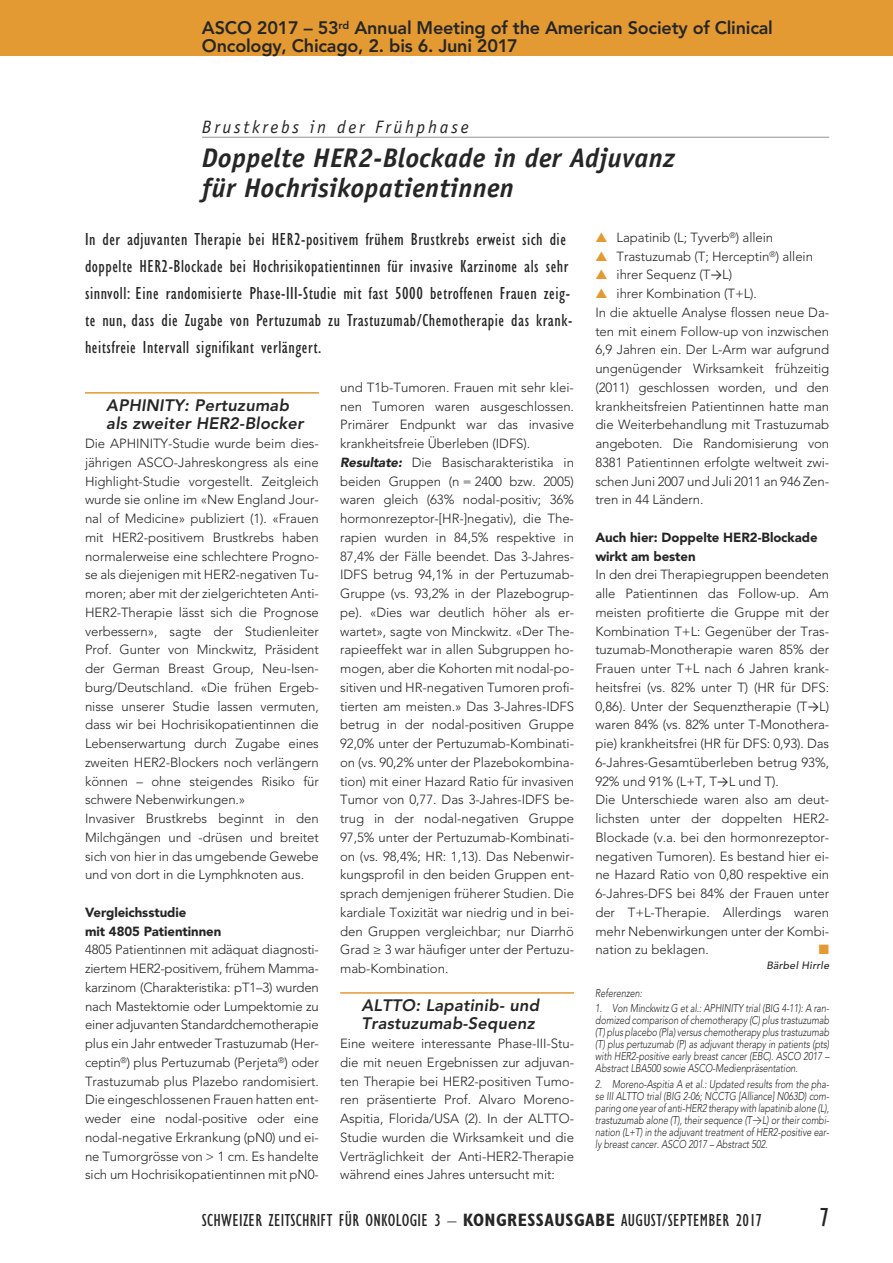
<style>
.page{position:relative;width:893px;height:1263px;background:#fff}
.page>*{position:absolute;margin:0;border:0;box-sizing:border-box;transform-origin:0 0}
.t1{font:italic 700 27px/30px "Officina Sans";letter-spacing:.01em;color:#272627}
.t2{font:condensed 27px "Gill Sans";color:#272627}
.t3{font:condensed 18px/27px "Gill Sans";letter-spacing:.03em;color:#272627}
.t4{font:800 18px/18px "Avenir";letter-spacing:-.01em;color:#272627}
.t5{font:italic 18px "Officina Sans";letter-spacing:.15em;color:#272627}
.t6{font:italic 800 16.5px/18.8px "Avenir";letter-spacing:.01em;color:#272627}
.t7{font:13.5px "Zapf Dingbats";color:#e39a33}
.t8{font:300 13.2px/18.8px "Avenir";letter-spacing:-.005em;color:#272627}
.t9{font:900 13.2px/18.8px "Avenir";letter-spacing:-.005em;color:#272627}
.t10{font:italic 300 11.25px/12px "Avenir";letter-spacing:-.005em;color:#272627;text-align:justify;scale:.8 1}
.t11{font:italic 500 10.5px "Avenir";letter-spacing:.02em;color:#272627}
.s1{font-weight:900;font-style:italic}
.s2{color:#e39a33}
.s3{font-family:"Calibri";font-weight:400}
.s4{font-family:"Calibri";font-style:normal}
.s5{font-weight:700}
</style>
<div class="page">
<div style="left:0;top:0;width:893px;height:55px;background:#e39a33"></div>
<hr style="left:85px;top:392px;width:234px;height:2px;background:#e39a33">
<hr style="left:340px;top:992px;width:234px;height:2px;background:#e39a33">
<hr style="left:202px;top:137px;width:627px;height:1px;background:#939393">
<h2 class="t4" style="left:202px;top:18px;width:572px">ASCO 2017 – 53<sup>rd</sup> Annual Meeting of the American Society of Clinical<br>Oncology, Chicago, 2. bis 6. Juni 2017</h2>
<h2 class="t5" style="left:202px;top:120px;width:268px">Brustkrebs in der Frühphase</h2>
<h1 class="t1" style="left:202px;top:145px;width:475px">Doppelte HER2-Blockade in der Adjuvanz für Hochrisikopatientinnen</h1>
<p class="t3" style="left:85px;top:227px;width:489px">In der adjuvanten Therapie bei HER2-positivem frühem Brustkrebs erweist sich die doppelte HER2-Blockade bei Hochrisikopatientinnen für invasive Karzinome als sehr sinnvoll: Eine randomisierte Phase-III-Studie mit fast 5000 betroffenen Frauen zeig&shy;te nun, dass die Zugabe von Pertuzumab zu Trastuzumab/Chemotherapie das krank&shy;heitsfreie Intervall signifikant verlängert.</p>
<p class="t6" style="left:106px;top:396px;width:199px">APHINITY: Pertuzumab als zweiter HER2-Blocker</p>
<p class="t8" style="left:85px;top:434px;width:235px">Die APHINITY-Studie wurde beim dies&shy;jährigen ASCO-Jahreskongress als eine Highlight-Studie vorgestellt. Zeitgleich wurde sie online im «New England Jour&shy;nal of Medicine» publiziert (1). «Frauen mit HER2-positivem Brustkrebs haben normalerweise eine schlechtere Progno&shy;se als diejenigen mit HER2-negativen Tu&shy;moren; aber mit der zielgerichteten Anti-HER2-Therapie lässt sich die Prognose verbessern», sagte der Studienleiter Prof. Gunter von Minckwitz, Präsident der German Breast Group, Neu-Isen&shy;burg/Deutschland. «Die frühen Ergeb&shy;nisse unserer Studie lassen vermuten, dass wir bei Hochrisikopatientinnen die Lebenserwartung durch Zugabe eines zweiten HER2-Blockers noch verlängern können – ohne steigendes Risiko für schwere Nebenwirkungen.»<br>Invasiver Brustkrebs beginnt in den Milchgängen und -drüsen und breitet sich von hier in das umgebende Gewebe und von dort in die Lymphknoten aus.</p>
<p class="t9" style="left:85px;top:902px;width:138px">Vergleichsstudie<br>mit 4805 Patientinnen</p>
<p class="t8" style="left:85px;top:940px;width:235px;text-align:justify">4805 Patientinnen mit adäquat diagnosti&shy;ziertem HER2-positivem, frühem Mamma&shy;karzinom (Charakteristika: pT1–3) wurden nach Mastektomie oder Lumpektomie zu einer adjuvanten Standardchemotherapie plus ein Jahr entweder Trastuzumab (Her&shy;ceptin<sup>®</sup>) plus Pertuzumab (Perjeta<sup>®</sup>) oder Trastuzumab plus Plazebo randomisiert.<br>Die eingeschlossenen Frauen hatten ent&shy;weder eine nodal-positive oder eine nodal-negative Erkrankung (pN0) und ei&shy;ne Tumorgrösse von &gt; 1 cm. Es handelte sich um Hochrisikopatientinnen mit pN0-</p>
<p class="t8" style="left:340px;top:378px;width:235px">und T1b-Tumoren. Frauen mit sehr klei&shy;nen Tumoren waren ausgeschlossen.<br>Primärer Endpunkt war das invasive krankheitsfreie Überleben (IDFS).<br><span class="s1">Resultate:</span> Die Basischarakteristika in beiden Gruppen (n = 2400 bzw. 2005) waren gleich (63% nodal-positiv; 36% hormonrezeptor-[HR-]negativ), die The&shy;rapien wurden in 84,5% respektive in 87,4% der Fälle beendet. Das 3-Jahres-IDFS betrug 94,1% in der Pertuzumab-Gruppe (vs. 93,2% in der Plazebogrup&shy;pe). «Dies war deutlich höher als er&shy;wartet», sagte von Minckwitz. «Der The&shy;rapieeffekt war in allen Subgruppen ho&shy;mogen, aber die Kohorten mit nodal-po&shy;sitiven und HR-negativen Tumoren profi&shy;tierten am meisten.» Das 3-Jahres-IDFS betrug in der nodal-positiven Gruppe 92,0% unter der Pertuzumab-Kombinati&shy;on (vs. 90,2% unter der Plazebokombina&shy;tion) mit einer Hazard Ratio für invasiven Tumor von 0,77. Das 3-Jahres-IDFS be&shy;trug in der nodal-negativen Gruppe 97,5% unter der Pertuzumab-Kombinati&shy;on (vs. 98,4%; HR: 1,13). Das Nebenwir&shy;kungsprofil in den beiden Gruppen ent&shy;sprach demjenigen früherer Studien. Die kardiale Toxizität war niedrig und in bei&shy;den Gruppen vergleichbar; nur Diarrhö Grad ≥ 3 war häufiger unter der Pertuzu&shy;mab-Kombination.</p>
<p class="t6" style="left:361px;top:996px;width:179px">ALTTO: Lapatinib- und<br>Trastuzumab-Sequenz</p>
<p class="t8" style="left:340px;top:1034px;width:235px;text-align:justify">Eine weitere interessante Phase-III-Stu&shy;die mit neuen Ergebnissen zur adjuvan&shy;ten Therapie bei HER2-positiven Tumo&shy;ren präsentierte Prof. Alvaro Moreno-Aspitia, Florida/USA (2). In der ALTTO-Studie wurden die Wirksamkeit und die Verträglichkeit der Anti-HER2-Therapie während eines Jahres untersucht mit:</p>
<p class="t8" style="left:595px;top:228px;width:179px"><span class="s2">▲</span> Lapatinib (L; Tyverb<sup>®</sup>) allein</p>
<p class="t8" style="left:595px;top:247px;width:219px"><span class="s2">▲</span> Trastuzumab (T; Herceptin<sup>®</sup>) allein</p>
<p class="t8" style="left:595px;top:265px;width:138px"><span class="s2">▲</span> ihrer Sequenz (T<span class="s3">→</span>L)</p>
<p class="t8" style="left:595px;top:284px;width:235px"><span class="s2">▲</span> ihrer Kombination (T+L).<br>In die aktuelle Analyse flossen neue Da&shy;ten mit einem Follow-up von inzwischen 6,9 Jahren ein. Der L-Arm war aufgrund ungenügender Wirksamkeit frühzeitig (2011) geschlossen worden, und den krankheitsfreien Patientinnen hatte man die Weiterbehandlung mit Trastuzumab angeboten. Die Randomisierung von 8381 Patientinnen erfolgte weltweit zwi&shy;schen Juni 2007 und Juli 2011 an 946 Zen&shy;tren in 44 Ländern.</p>
<p class="t9" style="left:595px;top:527px;width:224px">Auch hier: Doppelte HER2-Blockade wirkt am besten</p>
<p class="t8" style="left:595px;top:565px;width:235px">In den drei Therapiegruppen beendeten alle Patientinnen das Follow-up. Am meisten profitierte die Gruppe mit der Kombination T+L: Gegenüber der Tras&shy;tuzumab-Monotherapie waren 85% der Frauen unter T+L nach 6 Jahren krank&shy;heitsfrei (vs. 82% unter T) (HR für DFS:<br>0,86). Unter der Sequenztherapie (T<span class="s3">→</span>L) waren 84% (vs. 82% unter T-Monothera&shy;pie) krankheitsfrei (HR für DFS: 0,93). Das 6-Jahres-Gesamtüberleben betrug 93%, 92% und 91% (L+T, T<span class="s3">→</span>L und T).<br>Die Unterschiede waren also am deut&shy;lichsten unter der doppelten HER2- Blockade (v.a. bei den hormonrezeptor&shy;negativen Tumoren). Es bestand hier ei&shy;ne Hazard Ratio von 0,80 respektive ein 6-Jahres-DFS bei 84% der Frauen unter der T+L-Therapie. Allerdings waren mehr Nebenwirkungen unter der Kombi&shy;nation zu beklagen.</p>
<p class="t7" style="left:819px;top:942px;width:12px">■</p>
<p class="t11" style="left:766px;top:959px;width:64px">Bärbel Hirrle</p>
<p class="t10" style="left:595px;top:987px;width:60px">Referenzen:</p>
<p class="t10" style="left:595px;top:1002px;width:294px">1. Von Minckwitz G et al.: APHINITY trial (BIG 4-11): A ran&shy;domized comparison of chemotherapy (C) plus trastuzumab (T) plus placebo (Pla) versus chemotherapy plus trastuzumab (T) plus pertuzumab (P) as adjuvant therapy in patients (pts) with HER2-positive early breast cancer (EBC). ASCO 2017 – Abstract LBA500 sowie ASCO-Medienpräsentation.</p>
<p class="t10" style="left:595px;top:1078px;width:294px">2. Moreno-Aspitia A et al.: Updated results from the pha&shy;se III ALTTO trial (BIG 2-06; NCCTG [Alliance] N063D) com&shy;paring one year of anti-HER2 therapy with lapatinib alone (L), trastuzumab alone (T), their sequence (T<span class="s4">→</span>L) or their combi&shy;nation (L+T) in the adjuvant treatment of HER2-positive ear&shy;ly breast cancer. ASCO 2017 – Abstract 502.</p>
<h2 class="t3" style="left:202px;top:1208px;width:562px">SCHWEIZER ZEITSCHRIFT FÜR ONKOLOGIE 3 – <span class="s5">KONGRESSAUSGABE</span> AUGUST/SEPTEMBER 2017</h2>
<h1 class="t2" style="left:819px;top:1207px;width:11px">7</h1>
</div>
